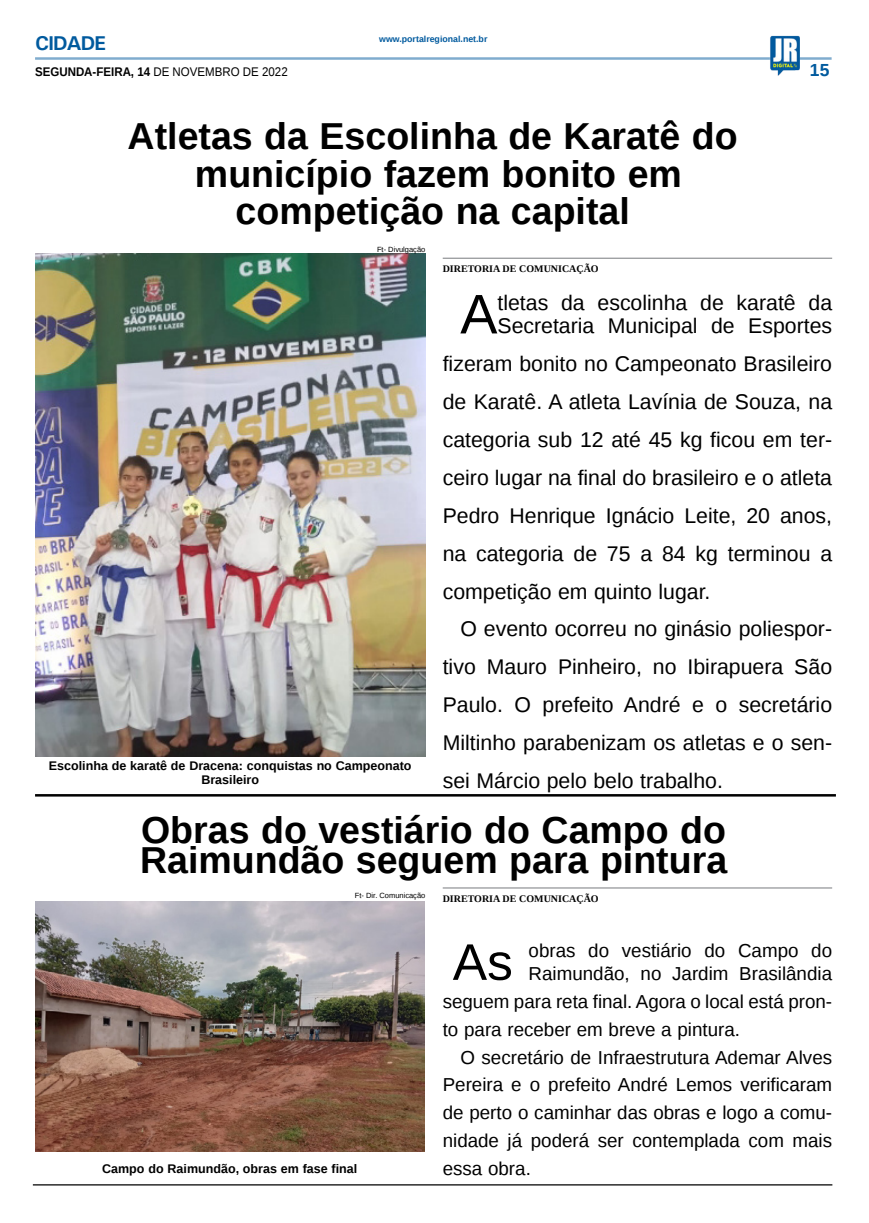
<style>
.page{position:relative;width:869px;height:1223px;background:#fff}
.page>*{position:absolute;margin:0;border:0;box-sizing:border-box;transform-origin:0 0}
.MATÉRIA{font:55.75px "Liberation Sans";color:#000}
.MATÉRIA-2{font:51.5px "Liberation Sans";color:#000}
.TÍTULO{font:700 37.5px/37.5px "Liberation Sans";color:#000;text-align:center}
.MATÉRIA-3{font:21.25px/37.9px "Liberation Sans";color:#000;text-align:justify}
.TITULO_PG{font:700 20px "Univers";letter-spacing:-.04em;color:#005a9e}
.MATÉRIA-4{font:18.75px/27.9px "Liberation Sans";color:#000}
.TÍTULO-2{font:700 17.5px "Liberation Sans";color:#005a9e}
.LEGENDA{font:700 12.5px/13.8px "Liberation Sans";color:#000;text-align:center}
.DATA_PG{font:700 12.5px "Liberation Sans";color:#000;scale:.92 1}
.CRÉDITO_NOME{font:700 10px "Liberation Serif";color:#000}
.DATA_PG-2{font:700 8.75px "Liberation Sans";color:#005a9e}
.CRÉDITO_FOTO{font:7.5px "Liberation Sans";color:#000}
.s1{font-weight:400}
</style>
<div class="page">
<hr style="left:35px;top:57px;width:796px;height:3px;background:#005a9e">
<img style="left:769px;top:36px;width:30px;height:40px">
<hr style="left:33px;top:1184px;width:799px;height:1px;background:#000">
<hr style="left:35px;top:794px;width:800px;height:2px;background:#000">
<img style="left:35px;top:254px;width:390px;height:502px">
<hr style="left:442px;top:258px;width:389px;height:1px;background:#939598">
<img style="left:35px;top:901px;width:389px;height:250px">
<hr style="left:442px;top:887px;width:389px;height:1px;background:#939598">
<p class="TITULO_PG" style="left:35px;top:31px;width:72px">CIDADE</p>
<p class="DATA_PG" style="left:35px;top:63px;width:276px">SEGUNDA-FEIRA, 14 <span class="s1">DE NOVEMBRO DE 2022</span></p>
<p class="DATA_PG-2" style="left:379px;top:33px;width:110px">www.portalregional.net.br</p>
<p class="TÍTULO-2" style="left:809px;top:58px;width:21px">15</p>
<p class="TÍTULO" style="left:128px;top:117px;width:611px">Atletas da Escolinha de Karatê do</p>
<p class="TÍTULO" style="left:195px;top:154px;width:488px">município fazem bonito em competição na capital</p>
<p class="CRÉDITO_NOME" style="left:442px;top:262px;width:157px">DIRETORIA DE COMUNICAÇÃO</p>
<p class="MATÉRIA" style="left:460px;top:283px;width:39px">A</p>
<p class="MATÉRIA-3" style="left:497px;top:291px;width:336px;line-height:23.8px">tletas da escolinha de karatê da<br>Secretaria Municipal de Esportes</p>
<p class="MATÉRIA-3" style="left:442px;top:346px;width:391px">fizeram bonito no Campeonato Brasileiro de Karatê. A atleta Lavínia de Souza, na categoria sub 12 até 45 kg ficou em ter&shy;ceiro lugar na final do brasileiro e o atleta Pedro Henrique Ignácio Leite, 20 anos, na categoria de 75 a 84 kg terminou a competição em quinto lugar.</p>
<p class="MATÉRIA-3" style="left:442px;top:611px;width:391px;text-indent:18px">O evento ocorreu no ginásio poliespor&shy;tivo Mauro Pinheiro, no Ibirapuera São Paulo. O prefeito André e o secretário Miltinho parabenizam os atletas e o sen&shy;sei Márcio pelo belo trabalho.</p>
<p class="CRÉDITO_FOTO" style="left:377px;top:245px;width:50px">Ft- Divulgação</p>
<p class="LEGENDA" style="left:49px;top:758px;width:364px">Escolinha de karatê de Dracena: conquistas no Campeonato<br>Brasileiro</p>
<p class="TÍTULO" style="left:140px;top:814px;width:588px;line-height:30px;text-align:left">Obras do vestiário do Campo do<br>Raimundão seguem para pintura</p>
<p class="CRÉDITO_NOME" style="left:442px;top:891px;width:157px">DIRETORIA DE COMUNICAÇÃO</p>
<p class="CRÉDITO_FOTO" style="left:355px;top:891px;width:72px">Ft- Dir. Comunicação</p>
<p class="MATÉRIA-2" style="left:452px;top:933px;width:62px">As</p>
<p class="MATÉRIA-4" style="left:528px;top:940px;width:305px;line-height:22.5px">obras do vestiário do Campo do<br>Raimundão, no Jardim Brasilândia</p>
<p class="MATÉRIA-4" style="left:442px;top:988px;width:391px">seguem para reta final. Agora o local está pron&shy;to para receber em breve a pintura.</p>
<p class="MATÉRIA-4" style="left:442px;top:1043px;width:391px;text-align:justify;text-indent:18px">O secretário de Infraestrutura Ademar Alves Pereira e o prefeito André Lemos verificaram de perto o caminhar das obras e logo a comu&shy;nidade já poderá ser contemplada com mais</p>
<p class="LEGENDA" style="left:102px;top:1161px;width:256px">Campo do Raimundão, obras em fase final</p>
<p class="MATÉRIA-4" style="left:442px;top:1155px;width:90px">essa obra.</p>
</div>
